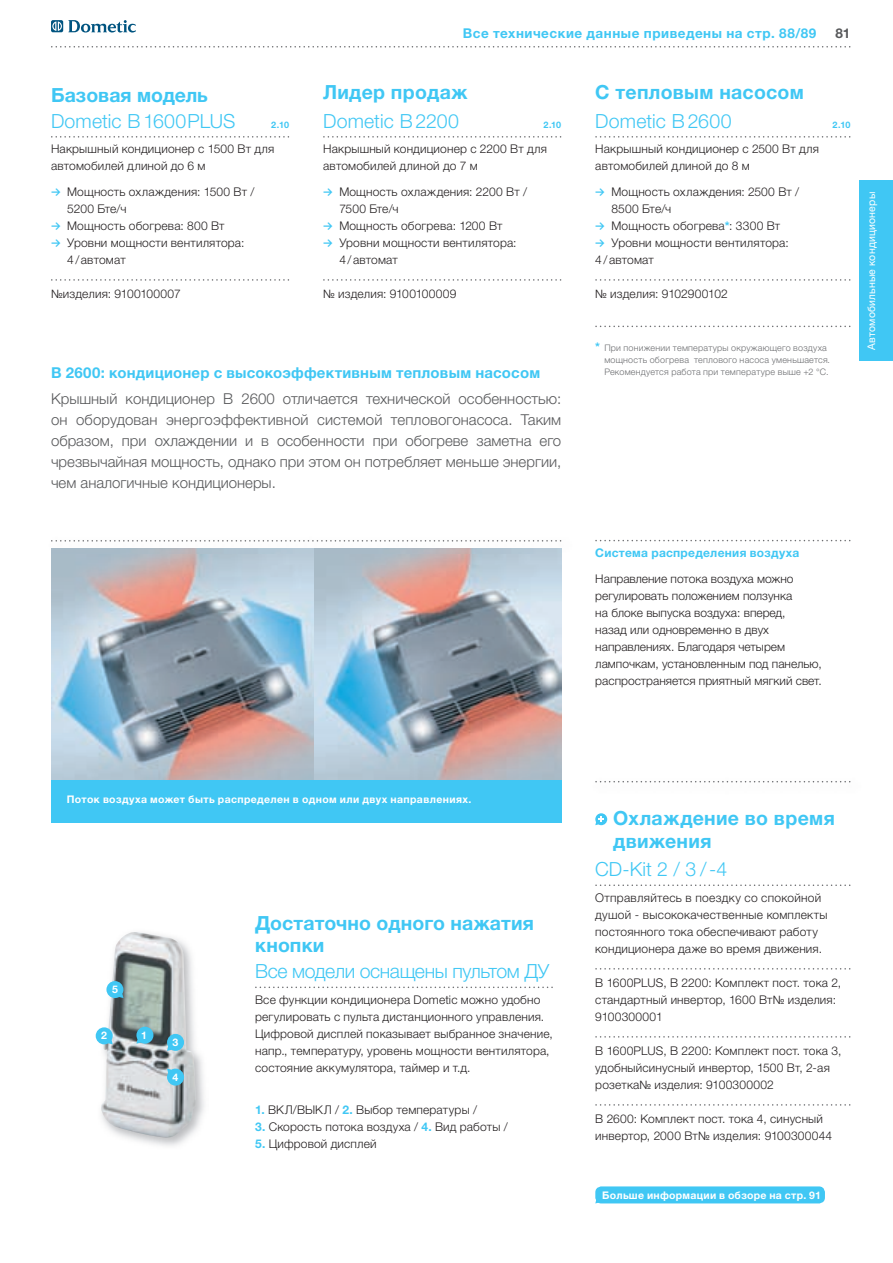
<style>
.page{position:relative;width:893px;height:1263px;background:#fff}
.page>*{position:absolute;margin:0;border:0;box-sizing:border-box;transform-origin:0 0}
.t1{font:700 19.5px/22.5px "Helvetica Neue LTW1 G";letter-spacing:.015em;color:#40c7f4}
.t2{font:300 19.5px/25.5px "Helvetica Neue LTW1 G";letter-spacing:.005em;color:#40c7f4}
.t3{font:300 19.5px "Helvetica Neue LTW1 G";letter-spacing:-.015em;color:#40c7f4}
.t4{font:300 15px/21px "Helvetica Neue LTW1 G";color:#57585a}
.t5{font:700 13.5px "Helvetica Neue LTW1 G";letter-spacing:.04em;color:#40c7f4}
.t6{font:700 13.5px "Helvetica Neue LTW1 G";color:#57585a}
.t7{font:300 12px/17px "Helvetica Neue LTW1 G";letter-spacing:.015em;color:#231f20}
.t8{font:700 10.5px "Helvetica Neue LTW1 G";letter-spacing:.035em;color:#fff}
.t9{font:10.5px "Helvetica Neue LTW1 G";letter-spacing:.02em;color:#fff}
.t10{font:300 9px/12px "Helvetica Neue LTW1 G";letter-spacing:.025em;color:#6c6d70}
.t11{font:700 9px "Helvetica Neue LTW1 G";color:#40c7f4}
.s1{font-weight:700}
.s2{font-family:"Akkurat";font-weight:700;color:#40c7f4}
.s3{font-weight:700;color:#40c7f4}
.s4{font-weight:300}
.s5{font-weight:700;font-size:12px;color:#40c7f4}
</style>
<div class="page">
<svg style="left:51px;top:46px;width:799px;height:2px"></svg>
<svg style="left:51px;top:20px;width:85px;height:13px"></svg>
<div style="left:859px;top:180px;width:34px;height:181px;background:#40c7f4"></div>
<img style="left:101px;top:932px;width:95px;height:207px">
<svg style="left:96px;top:1027px;width:17px;height:17px"></svg>
<svg style="left:106px;top:981px;width:17px;height:17px"></svg>
<svg style="left:167px;top:1068px;width:17px;height:17px"></svg>
<svg style="left:167px;top:1034px;width:17px;height:17px"></svg>
<svg style="left:136px;top:1027px;width:17px;height:17px"></svg>
<img style="left:51px;top:553px;width:264px;height:227px">
<svg style="left:315px;top:553px;width:246px;height:227px;background:#a5acb7"></svg>
<div style="left:595px;top:1186px;width:230px;height:17px;background:#40c7f4;border-radius:6px"></div>
<img style="left:595px;top:781px;width:256px;height:2px">
<svg style="left:595px;top:781px;width:255px;height:1px"></svg>
<svg style="left:51px;top:540px;width:510px;height:2px"></svg>
<div style="left:51px;top:780px;width:510px;height:43px;background:#40c7f4"></div>
<svg style="left:51px;top:136px;width:238px;height:2px"></svg>
<svg style="left:51px;top:279px;width:238px;height:2px"></svg>
<svg style="left:323px;top:136px;width:238px;height:2px"></svg>
<svg style="left:323px;top:279px;width:238px;height:2px"></svg>
<svg style="left:595px;top:136px;width:255px;height:2px"></svg>
<svg style="left:595px;top:279px;width:255px;height:2px"></svg>
<svg style="left:595px;top:813px;width:12px;height:12px"></svg>
<svg style="left:595px;top:884px;width:255px;height:2px"></svg>
<svg style="left:595px;top:968px;width:255px;height:1px"></svg>
<svg style="left:595px;top:1036px;width:255px;height:1px"></svg>
<svg style="left:595px;top:1104px;width:255px;height:2px"></svg>
<svg style="left:255px;top:986px;width:298px;height:2px"></svg>
<svg style="left:595px;top:540px;width:255px;height:1px"></svg>
<svg style="left:595px;top:326px;width:255px;height:1px"></svg>
<p class="t5" style="left:463px;top:25px;width:355px">все технические данные приведены на стр. 88/89</p>
<p class="t6" style="left:835px;top:25px;width:16px">81</p>
<p class="t2" style="left:51px;top:82px;width:186px"><span class="s1">базовая модель<br></span>Dometic B 1600 PLUS</p>
<p class="t11" style="left:271px;top:119px;width:19px">2.10</p>
<p class="t7" style="left:51px;top:140px;width:225px">Накрышный кондиционер с 1500 Вт для автомобилей длиной до 6 м</p>
<p class="t7" style="left:51px;top:183px;width:205px"><span class="s2">≥</span> Мощность охлаждения: 1500 Вт /</p>
<p class="t7" style="left:67px;top:200px;width:61px">5200 Бте/ч</p>
<p class="t7" style="left:51px;top:217px;width:175px"><span class="s2">≥</span> Мощность обогрева: 800 Вт</p>
<p class="t7" style="left:51px;top:234px;width:195px"><span class="s2">≥</span> Уровни мощности вентилятора:</p>
<p class="t7" style="left:67px;top:251px;width:60px">4 / автомат</p>
<p class="t7" style="left:51px;top:285px;width:131px">№изделия: 9100100007</p>
<p class="t2" style="left:323px;top:78px;width:146px;line-height:28.7px"><span class="s1">лидер продаж<br></span>Dometic B 2200</p>
<p class="t11" style="left:543px;top:119px;width:19px">2.10</p>
<p class="t7" style="left:323px;top:140px;width:225px">Накрышный кондиционер с 2200 Вт для автомобилей длиной до 7 м</p>
<p class="t7" style="left:323px;top:183px;width:205px"><span class="s2">≥</span> Мощность охлаждения: 2200 Вт /</p>
<p class="t7" style="left:339px;top:200px;width:61px">7500 Бте/ч</p>
<p class="t7" style="left:323px;top:217px;width:181px"><span class="s2">≥</span> Мощность обогрева: 1200 Вт</p>
<p class="t7" style="left:323px;top:234px;width:195px"><span class="s2">≥</span> Уровни мощности вентилятора:</p>
<p class="t7" style="left:339px;top:251px;width:60px">4 / автомат</p>
<p class="t7" style="left:323px;top:285px;width:135px">№ изделия: 9100100009</p>
<p class="t4" style="left:51px;top:360px;width:512px;line-height:25.5px"><span class="s3">B 2600: кондиционер с высокоэффективным тепловым насосом<br></span>Крышный кондиционер B 2600 отличается технической особенностью:</p>
<p class="t4" style="left:51px;top:409px;width:512px;text-align:justify">он оборудован энергоэффективной системой теплового насоса. Таким образом, при охлаждении и в особенности при обогреве заметна его чрезвычайная мощность, однако при этом он потребляет меньше энергии, чем аналогичные кондиционеры.</p>
<p class="t1" style="left:595px;top:78px;width:210px;line-height:28.7px">с тепловым насосом<br><span class="s4">Dometic B 2600</span></p>
<p class="t7" style="left:595px;top:140px;width:225px">Накрышный кондиционер с 2500 Вт для автомобилей длиной до 8 м</p>
<p class="t7" style="left:595px;top:183px;width:205px"><span class="s2">≥</span> Мощность охлаждения: 2500 Вт /</p>
<p class="t7" style="left:611px;top:200px;width:61px">8500 Бте/ч</p>
<p class="t7" style="left:595px;top:217px;width:186px"><span class="s2">≥</span> Мощность обогрева<span class="s3">*</span>: 3300 Вт</p>
<p class="t7" style="left:595px;top:234px;width:195px"><span class="s2">≥</span> Уровни мощности вентилятора:</p>
<p class="t7" style="left:595px;top:251px;width:60px">4 / автомат</p>
<p class="t7" style="left:595px;top:285px;width:134px">№ изделия: 9102900102</p>
<p class="t11" style="left:833px;top:119px;width:19px">2.10</p>
<p class="t10" style="left:604px;top:342px;width:227px;text-indent:-9px"><span class="s5">*</span> При понижении температуры окружающего воздуха мощность обогрева теплового насоса уменьшается.<br>Рекомендуется работа при температуре выше +2 °C.</p>
<p class="t9" style="left:865px;top:350px;width:160px;rotate:-90deg">Автомобильные кондиционеры</p>
<p class="t7" style="left:595px;top:540px;width:205px;line-height:25.5px"><span class="s3">система распределения воздуха<br></span>Направление потока воздуха можно</p>
<p class="t7" style="left:595px;top:587px;width:228px">регулировать положением ползунка<br>на блоке выпуска воздуха: вперед,<br>назад или одновременно в двух направлениях. Благодаря четырем лампочкам, установленным под панелью, распространяется приятный мягкий свет.</p>
<p class="t8" style="left:67px;top:792px;width:406px">Поток воздуха может быть распределен в одном или двух направлениях.</p>
<p class="t8" style="left:112px;top:983px;width:7px">5</p>
<p class="t8" style="left:101px;top:1029px;width:7px">2</p>
<p class="t8" style="left:141px;top:1028px;width:7px">1</p>
<p class="t8" style="left:173px;top:1036px;width:7px">3</p>
<p class="t8" style="left:173px;top:1070px;width:7px">4</p>
<p class="t1" style="left:255px;top:911px;width:280px">достаточно одного нажатия кнопки</p>
<p class="t3" style="left:255px;top:959px;width:296px">Все модели оснащены пультом ДУ</p>
<p class="t7" style="left:255px;top:991px;width:299px">Все функции кондиционера Dometic можно удобно регулировать с пульта дистанционного управления.<br>Цифровой дисплей показывает выбранное значение, напр., температуру, уровень мощности вентилятора, состояние аккумулятора, таймер и т.д.</p>
<p class="t7" style="left:255px;top:1101px;width:223px"><span class="s3">1.</span> ВКЛ/ВЫКЛ / <span class="s3">2.</span> Выбор температуры /</p>
<p class="t7" style="left:255px;top:1118px;width:254px"><span class="s3">3.</span> Скорость потока воздуха / <span class="s3">4.</span> Вид работы /</p>
<p class="t7" style="left:255px;top:1135px;width:123px"><span class="s3">5.</span> Цифровой дисплей</p>
<p class="t1" style="left:613px;top:807px;width:223px">охлаждение во время движения</p>
<p class="t3" style="left:595px;top:857px;width:133px">CD-Kit 2 / 3 / -4</p>
<p class="t7" style="left:595px;top:889px;width:234px">Отправляйтесь в поездку со спокойной душой - высококачественные комплекты постоянного тока обеспечивают работу кондиционера даже во время движения.</p>
<p class="t7" style="left:595px;top:974px;width:247px">B 1600PLUS, B 2200: Комплект пост. тока 2, стандартный инвертор, 1600 Вт№ изделия:<br>9100300001</p>
<p class="t7" style="left:595px;top:1042px;width:248px">B 1600PLUS, B 2200: Комплект пост. тока 3, удобныйсинусный инвертор, 1500 Вт, 2-ая розетка№ изделия: 9100300002</p>
<p class="t7" style="left:595px;top:1110px;width:238px">B 2600: Комплект пост. тока 4, синусный инвертор, 2000 Вт№ изделия: 9100300044</p>
<p class="t8" style="left:602px;top:1188px;width:220px">больше информации в обзоре на стр. 91</p>
</div>
